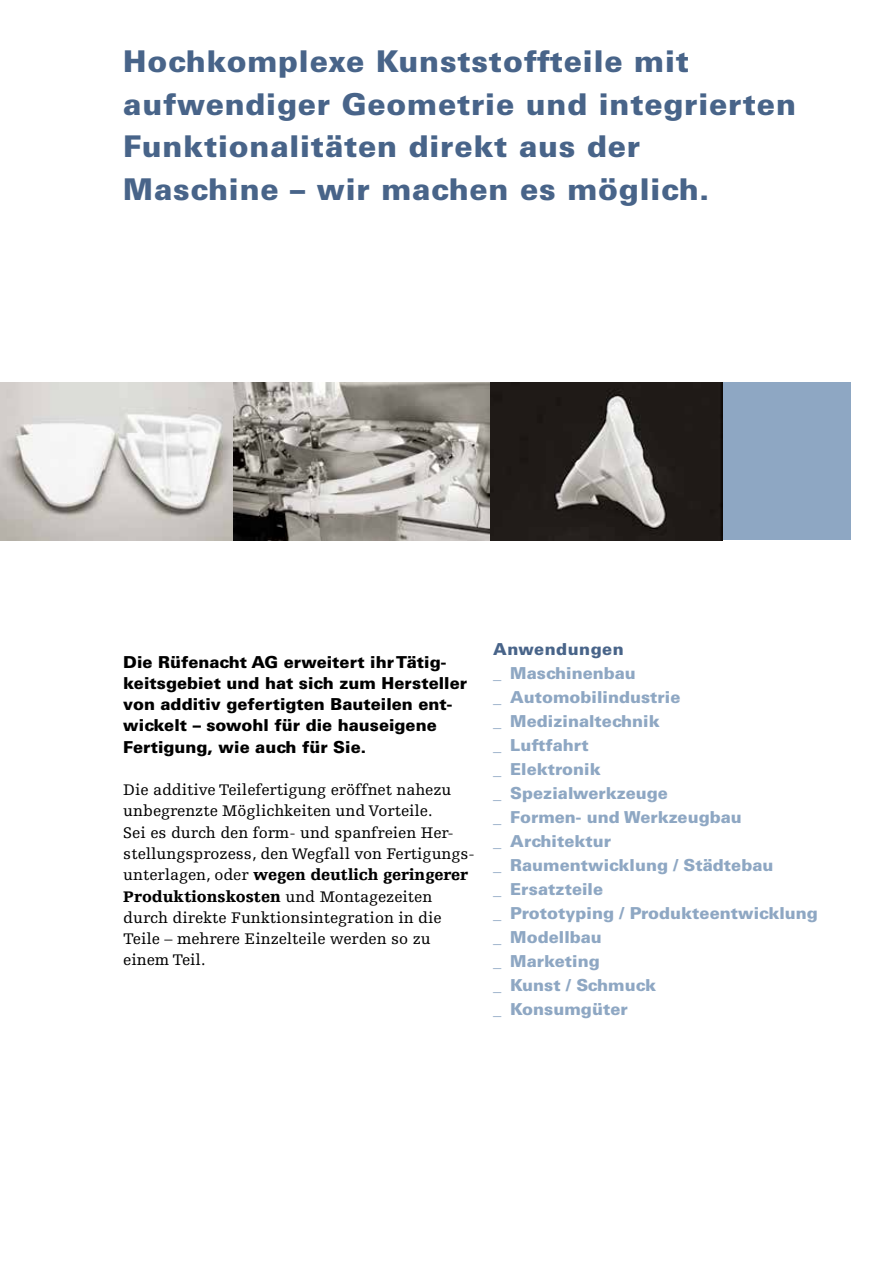
<style>
.page{position:relative;width:893px;height:1263px;background:#fff}
.page>*{position:absolute;margin:0;border:0;box-sizing:border-box;transform-origin:0 0}
.t1{font:900 30px/42.5px "Univers LT Std";letter-spacing:.025em;color:#486489}
.t2{font:900 16.5px/24px "Univers LT Std";color:#8ea7c3}
.t3{font:900 16.5px/21.3px "Univers LT Std";color:#000}
.t4{font:16.2px/21.3px "Egyptienne FLT Std";color:#000}
.s1{font-weight:900}
.s2{color:#486489}
.s3{font-family:"Egyptienne FLT Std";font-weight:400}
</style>
<div class="page">
<div style="left:722px;top:382px;width:128px;height:158px;background:#8ea7c3"></div>
<img style="left:489px;top:382px;width:233px;height:158px">
<img style="left:0;top:382px;width:234px;height:158px">
<img style="left:234px;top:382px;width:255px;height:158px">
<h1 class="t1" style="left:123px;top:40px;width:674px">Hochkomplexe Kunststoffteile mit aufwendiger Geometrie und integrierten Funktionalitäten direkt aus der Maschine – wir machen es möglich.</h1>
<p class="t3" style="left:123px;top:651px;width:345px">Die Rüfenacht AG erweitert ihr Tätig&shy;keitsgebiet und hat sich zum Hersteller von additiv gefertigten Bauteilen ent&shy;wickelt – sowohl für die hauseigene Fertigung, wie auch für Sie.</p>
<p class="t4" style="left:123px;top:779px;width:353px">Die additive Teilefertigung eröffnet nahezu unbegrenzte Möglichkeiten und Vorteile.<br>Sei es durch den form- und spanfreien Her&shy;stellungsprozess, den Wegfall von Fertigungs&shy;unterlagen, oder <span class="s1">wegen deutlich geringerer Produktionskosten</span> und Montagezeiten durch direkte Funktionsintegration in die Teile – mehrere Einzelteile werden so zu einem Teil.</p>
<p class="t2" style="left:493px;top:637px;width:326px"><span class="s2">Anwendungen<br></span><span class="s3">_</span> Maschinenbau<br><span class="s3">_</span> Automobilindustrie<br><span class="s3">_</span> Medizinaltechnik<br><span class="s3">_</span> Luftfahrt<br><span class="s3">_</span> Elektronik<br><span class="s3">_</span> Spezialwerkzeuge<br><span class="s3">_</span> Formen- und Werkzeugbau<br><span class="s3">_</span> Architektur<br><span class="s3">_</span> Raumentwicklung / Städtebau<br><span class="s3">_</span> Ersatzteile<br><span class="s3">_</span> Prototyping / Produkteentwicklung <span class="s3">_</span> Modellbau<br><span class="s3">_</span> Marketing<br><span class="s3">_</span> Kunst / Schmuck<br><span class="s3">_</span> Konsumgüter</p>
</div>
